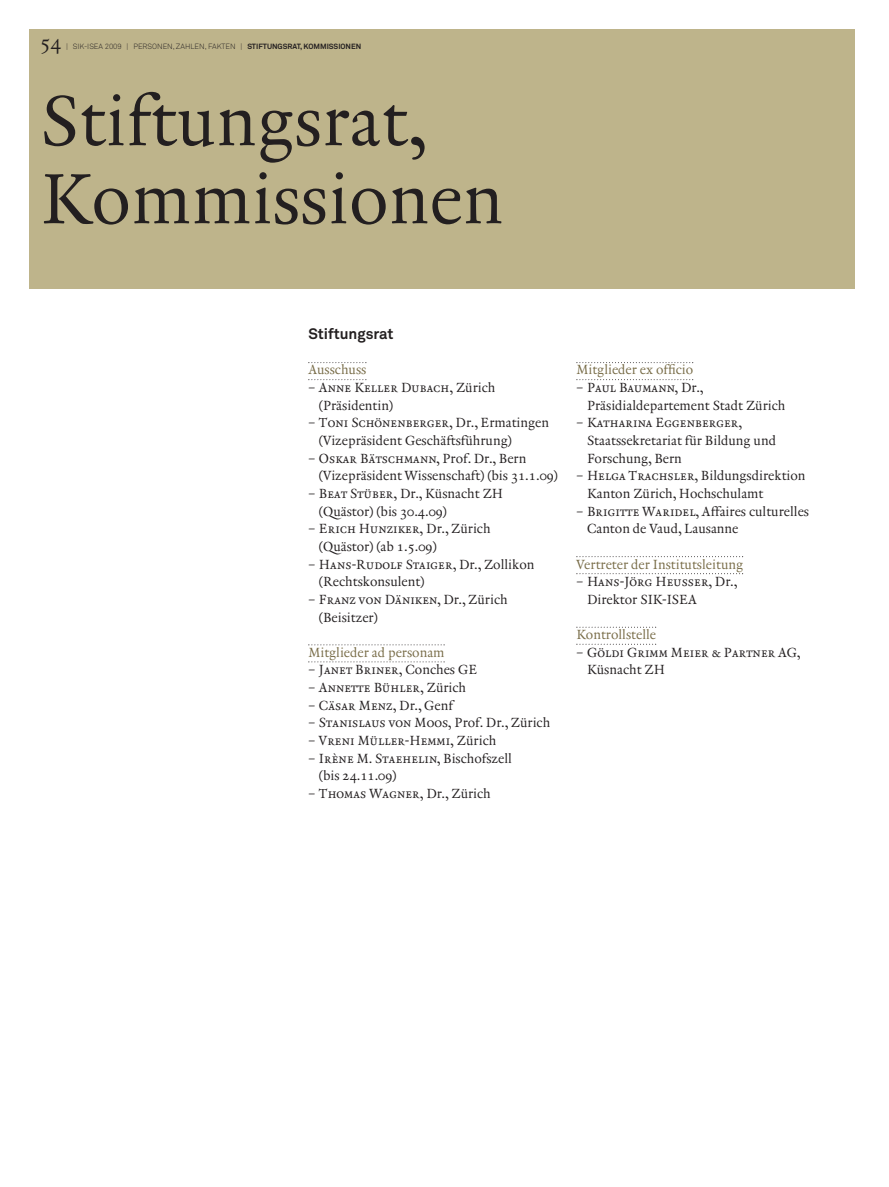
<style>
.page{position:relative;width:889px;height:1187px;background:#fff}
.page>*{position:absolute;margin:0;border:0;box-sizing:border-box;transform-origin:0 0}
.t1{font:72px/78px "Renard No 3";color:#231f20}
.t2{font:20.25px "Renard No 3";color:#231f20}
.t3{font:700 15px "Akkurat";color:#231f20}
.t4{font:13.5px "Renard No 3 Small Caps";letter-spacing:.005em;color:#231f20}
.t5{font:13.5px/17.7px "Renard No 3";color:#231f20}
.t6{font:13.5px "Renard No 3";color:#776b46}
.t7{font:300 7.5px "Akkurat";color:#231f20}
.s1{font-weight:700}
.s2{font-family:"Renard No 3"}
.s3{font-family:"Renard No 3 Small Caps"}
</style>
<div class="page">
<div style="left:30px;top:30px;width:825px;height:259px;background:#beb48b"></div>
<svg style="left:308px;top:362px;width:58px;height:1px"></svg>
<svg style="left:308px;top:379px;width:58px;height:1px"></svg>
<svg style="left:308px;top:644px;width:136px;height:1px"></svg>
<svg style="left:308px;top:661px;width:136px;height:1px"></svg>
<svg style="left:576px;top:362px;width:117px;height:1px"></svg>
<svg style="left:576px;top:379px;width:117px;height:1px"></svg>
<svg style="left:576px;top:556px;width:167px;height:1px"></svg>
<svg style="left:576px;top:573px;width:167px;height:1px"></svg>
<svg style="left:576px;top:626px;width:80px;height:1px"></svg>
<svg style="left:576px;top:643px;width:80px;height:1px"></svg>
<h2 class="t2" style="left:40px;top:34px;width:22px">54</h2>
<p class="t7" style="left:66px;top:44px;width:297px">| SIK-ISEA 2009 | PERSONEN, ZAHLEN, FAKTEN | <span class="s1">STIFTUNGSRAT, KOMMISSIONEN</span></p>
<h1 class="t1" style="left:40px;top:88px;width:464px">Stiftungsrat,<br>Kommissionen</h1>
<p class="t3" style="left:308px;top:328px;width:87px">Stiftungsrat</p>
<p class="t6" style="left:308px;top:364px;width:60px">Ausschuss</p>
<p class="t4" style="left:308px;top:379px;width:189px">– Anne Keller Dubach, <span class="s2">Zürich</span></p>
<p class="t5" style="left:319px;top:397px;width:76px">(Präsidentin)</p>
<p class="t4" style="left:308px;top:415px;width:242px">– Toni Schönenberger, <span class="s2">Dr., Ermatingen</span></p>
<p class="t5" style="left:319px;top:432px;width:194px">(Vizepräsident Geschäftsführung)</p>
<p class="t4" style="left:308px;top:450px;width:219px">– Oskar Bätschmann, <span class="s2">Prof. Dr., Bern</span></p>
<p class="t5" style="left:319px;top:468px;width:240px">(Vizepräsident Wissenschaft) (bis 31.1.09)</p>
<p class="t5" style="left:319px;top:485px;width:186px;text-indent:-11px"><span class="s3">– Beat Stüber,</span> Dr., Küsnacht ZH (Quästor) (bis 30.4.09)</p>
<p class="t4" style="left:308px;top:520px;width:184px">– Erich Hunziker, <span class="s2">Dr., Zürich</span></p>
<p class="t5" style="left:319px;top:538px;width:119px">(Quästor) (ab 1.5.09)</p>
<p class="t4" style="left:308px;top:556px;width:227px">– Hans-Rudolf Staiger, <span class="s2">Dr., Zollikon</span></p>
<p class="t5" style="left:319px;top:574px;width:107px">(Rechtskonsulent)</p>
<p class="t4" style="left:308px;top:591px;width:201px">– Franz von Däniken, <span class="s2">Dr., Zürich</span></p>
<p class="t5" style="left:319px;top:609px;width:60px">(Beisitzer)</p>
<p class="t6" style="left:308px;top:646px;width:138px">Mitglieder ad personam</p>
<p class="t4" style="left:308px;top:661px;width:170px">– Janet Briner, <span class="s2">Conches GE</span></p>
<p class="t4" style="left:308px;top:679px;width:159px">– Annette Bühler, <span class="s2">Zürich</span></p>
<p class="t4" style="left:308px;top:697px;width:146px">– Cäsar Menz, <span class="s2">Dr., Genf</span></p>
<p class="t4" style="left:308px;top:714px;width:243px">– Stanislaus von Moos, <span class="s2">Prof. Dr., Zürich</span></p>
<p class="t4" style="left:308px;top:732px;width:189px">– Vreni Müller-Hemmi, <span class="s2">Zürich</span></p>
<p class="t4" style="left:308px;top:749px;width:205px">– Irène M. Staehelin, <span class="s2">Bischofszell</span></p>
<p class="t5" style="left:319px;top:767px;width:79px">(bis 24.11.09)</p>
<p class="t4" style="left:308px;top:785px;width:184px">– Thomas Wagner, <span class="s2">Dr., Zürich</span></p>
<p class="t6" style="left:576px;top:364px;width:118px">Mitglieder ex officio</p>
<p class="t4" style="left:576px;top:379px;width:129px">– Paul Baumann, <span class="s2">Dr.,</span></p>
<p class="t5" style="left:587px;top:397px;width:200px">Präsidialdepartement Stadt Zürich</p>
<p class="t4" style="left:576px;top:415px;width:167px">– Katharina Eggenberger,</p>
<p class="t5" style="left:587px;top:432px;width:190px">Staatssekretariat für Bildung und<br>Forschung, Bern</p>
<p class="t5" style="left:587px;top:468px;width:220px;text-indent:-11px"><span class="s3">– Helga Trachsler,</span> Bildungsdirektion<br>Kanton Zürich, Hochschulamt</p>
<p class="t5" style="left:587px;top:503px;width:223px;text-indent:-11px"><span class="s3">– Brigitte Waridel,</span> Affaires culturelles<br>Canton de Vaud, Lausanne</p>
<p class="t6" style="left:576px;top:558px;width:168px">Vertreter der Institutsleitung</p>
<p class="t4" style="left:576px;top:573px;width:163px">– Hans-Jörg Heusser, <span class="s2">Dr.,</span></p>
<p class="t5" style="left:587px;top:591px;width:111px">Direktor SIK-ISEA</p>
<p class="t6" style="left:576px;top:629px;width:81px">Kontrollstelle</p>
<p class="t4" style="left:576px;top:644px;width:225px">– Göldi Grimm Meier &amp; Partner AG,</p>
<p class="t5" style="left:587px;top:662px;width:79px">Küsnacht ZH</p>
</div>
